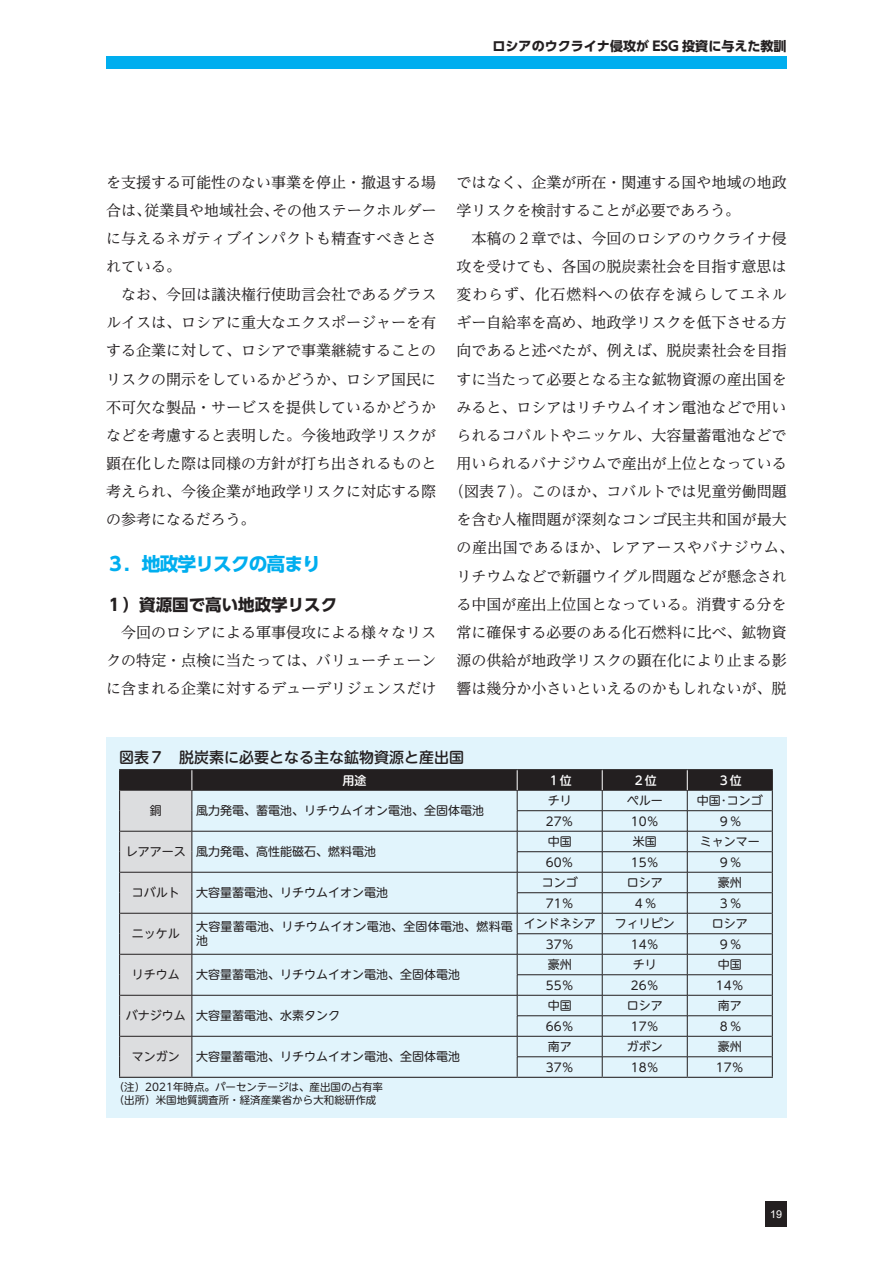
<style>
.page{position:relative;width:893px;height:1263px;background:#fff}
.page>*{position:absolute;margin:0;border:0;box-sizing:border-box;transform-origin:0 0}
.t1{font:700 18.75px "UD Shin Go Pr 6";letter-spacing:-.05em;color:#00aeef}
.t2{font:700 16.5px "UD Shin Go Pr 6";color:#231f20}
.t3{font:15px/28.2px "UD Reimin Pr 6";color:#231f20;text-align:justify}
.t4{font:500 15px "UD Shin M Go Pr 6";color:#231f20}
.t5{font:15px "UD Reimin Pr 6";letter-spacing:.025em;color:#231f20}
.t6{font:15px "UD Reimin Pr 6";letter-spacing:.055em;color:#231f20}
.t7{font:700 13.05px "UD Shin Go Pr 6";color:#231f20}
.t8{font:12px "UD Shin M Go Pr 6";color:#231f20}
.t9{font:12px/14.2px "UD Shin M Go Pr 6";letter-spacing:.02em;color:#231f20}
.t10{font:500 12px "UD Shin M Go Pr 6";color:#fff}
.t11{font:10.8px "Arial";color:#fff}
.t12{font:10.5px/12.8px "UD Shin M Go Pr 6";color:#231f20}
</style>
<div class="page">
<div style="left:106px;top:56px;width:681px;height:13px;background:#00aeef"></div>
<div style="left:765px;top:1201px;width:22px;height:26px;background:#231f20"></div>
<div style="left:106px;top:737px;width:681px;height:381px;background:#e1f4fc"></div>
<hr style="left:119px;top:769px;width:73px;height:1px;background:#231f20">
<hr style="left:192px;top:769px;width:325px;height:1px;background:#231f20">
<hr style="left:517px;top:769px;width:85px;height:1px;background:#231f20">
<hr style="left:602px;top:769px;width:85px;height:1px;background:#231f20">
<hr style="left:687px;top:769px;width:86px;height:1px;background:#231f20">
<hr style="left:119px;top:1077px;width:73px;height:1px;background:#231f20">
<hr style="left:192px;top:1077px;width:325px;height:1px;background:#231f20">
<hr style="left:517px;top:1077px;width:85px;height:1px;background:#231f20">
<hr style="left:602px;top:1077px;width:85px;height:1px;background:#231f20">
<hr style="left:687px;top:1077px;width:86px;height:1px;background:#231f20">
<svg style="left:119px;top:770px;width:654px;height:307px"></svg>
<p class="t7" style="left:493px;top:35px;width:296px">ロシアのウクライナ侵攻が ESG 投資に与えた教訓</p>
<p class="t3" style="left:106px;top:167px;width:332px">を支援する可能性のない事業を停止・撤退する場合は、従業員や地域社会、その他ステークホルダーに与えるネガティブインパクトも精査すべきとされている。</p>
<p class="t3" style="left:106px;top:280px;width:332px;text-indent:15px">なお、今回は議決権行使助言会社であるグラスルイスは、ロシアに重大なエクスポージャーを有する企業に対して、ロシアで事業継続することのリスクの開示をしているかどうか、ロシア国民に不可欠な製品・サービスを提供しているかどうかなどを考慮すると表明した。今後地政学リスクが顕在化した際は同様の方針が打ち出されるものと考えられ、今後企業が地政学リスクに対応する際の参考になるだろう。</p>
<p class="t1" style="left:106px;top:549px;width:216px">３．地政学リスクの高まり</p>
<p class="t2" style="left:106px;top:591px;width:233px">１）資源国で高い地政学リスク</p>
<p class="t3" style="left:106px;top:618px;width:332px;text-indent:15px">今回のロシアによる軍事侵攻による様々なリスクの特定・点検に当たっては、バリューチェーンに含まれる企業に対するデューデリジェンスだけ</p>
<p class="t3" style="left:457px;top:167px;width:332px">ではなく、企業が所在・関連する国や地域の地政学リスクを検討することが必要であろう。</p>
<p class="t3" style="left:471px;top:224px;width:317px">本稿の２章では、今回のロシアのウクライナ侵</p>
<p class="t3" style="left:457px;top:252px;width:331px">攻を受けても、各国の脱炭素社会を目指す意思は</p>
<p class="t6" style="left:457px;top:282px;width:332px">変わらず、化石燃料への依存を減らしてエネル</p>
<p class="t3" style="left:457px;top:308px;width:331px">ギー自給率を高め、地政学リスクを低下させる方</p>
<p class="t3" style="left:457px;top:336px;width:332px">向であると述べたが、例えば、脱炭素社会を目指</p>
<p class="t3" style="left:457px;top:364px;width:331px">すに当たって必要となる主な鉱物資源の産出国を</p>
<p class="t3" style="left:457px;top:392px;width:331px">みると、ロシアはリチウムイオン電池などで用い</p>
<p class="t3" style="left:457px;top:421px;width:331px">られるコバルトやニッケル、大容量蓄電池などで</p>
<p class="t3" style="left:457px;top:449px;width:331px">用いられるバナジウムで産出が上位となっている</p>
<p class="t3" style="left:449px;top:477px;width:339px">（図表７）。このほか、コバルトでは児童労働問題</p>
<p class="t3" style="left:457px;top:505px;width:331px">を含む人権問題が深刻なコンゴ民主共和国が最大</p>
<p class="t5" style="left:457px;top:535px;width:339px">の産出国であるほか、レアアースやバナジウム、</p>
<p class="t3" style="left:457px;top:561px;width:331px">リチウムなどで新疆ウイグル問題などが懸念され</p>
<p class="t3" style="left:457px;top:589px;width:331px">る中国が産出上位国となっている。消費する分を</p>
<p class="t3" style="left:457px;top:618px;width:331px">常に確保する必要のある化石燃料に比べ、鉱物資</p>
<p class="t3" style="left:457px;top:646px;width:331px">源の供給が地政学リスクの顕在化により止まる影</p>
<p class="t3" style="left:457px;top:674px;width:331px">響は幾分か小さいといえるのかもしれないが、脱</p>
<p class="t4" style="left:119px;top:745px;width:346px">図表７　脱炭素に必要となる主な鉱物資源と産出国</p>
<p class="t10" style="left:343px;top:770px;width:25px">用途</p>
<p class="t10" style="left:548px;top:770px;width:25px">１位</p>
<p class="t10" style="left:633px;top:770px;width:25px">２位</p>
<p class="t10" style="left:718px;top:770px;width:25px">３位</p>
<p class="t8" style="left:150px;top:801px;width:13px">銅</p>
<p class="t8" style="left:196px;top:801px;width:289px">風力発電、蓄電池、リチウムイオン電池、全固体電池</p>
<p class="t8" style="left:548px;top:790px;width:25px">チリ</p>
<p class="t8" style="left:627px;top:790px;width:37px">ペルー</p>
<p class="t8" style="left:697px;top:790px;width:67px">中国･コンゴ</p>
<p class="t8" style="left:546px;top:811px;width:29px">27％</p>
<p class="t8" style="left:631px;top:811px;width:29px">10％</p>
<p class="t8" style="left:718px;top:811px;width:25px">９％</p>
<p class="t8" style="left:126px;top:842px;width:252px">レアアース 風力発電、高性能磁石、燃料電池</p>
<p class="t8" style="left:132px;top:883px;width:49px">コバルト</p>
<p class="t8" style="left:196px;top:883px;width:193px">大容量蓄電池、リチウムイオン電池</p>
<p class="t8" style="left:548px;top:831px;width:25px">中国</p>
<p class="t8" style="left:633px;top:831px;width:25px">米国</p>
<p class="t8" style="left:700px;top:831px;width:61px">ミャンマー</p>
<p class="t8" style="left:546px;top:852px;width:29px">60％</p>
<p class="t8" style="left:631px;top:852px;width:29px">15％</p>
<p class="t8" style="left:718px;top:852px;width:25px">９％</p>
<p class="t8" style="left:542px;top:872px;width:37px">コンゴ</p>
<p class="t8" style="left:627px;top:872px;width:37px">ロシア</p>
<p class="t8" style="left:718px;top:872px;width:25px">豪州</p>
<p class="t8" style="left:546px;top:893px;width:29px">71％</p>
<p class="t8" style="left:633px;top:893px;width:25px">４％</p>
<p class="t8" style="left:718px;top:893px;width:25px">３％</p>
<p class="t8" style="left:132px;top:924px;width:49px">ニッケル</p>
<p class="t9" style="left:196px;top:919px;width:318px">大容量蓄電池、リチウムイオン電池、全固体電池、燃料電池</p>
<p class="t8" style="left:524px;top:913px;width:73px">インドネシア</p>
<p class="t8" style="left:615px;top:913px;width:61px">フィリピン</p>
<p class="t8" style="left:712px;top:913px;width:37px">ロシア</p>
<p class="t8" style="left:546px;top:934px;width:29px">37％</p>
<p class="t8" style="left:631px;top:934px;width:29px">14％</p>
<p class="t8" style="left:718px;top:934px;width:25px">９％</p>
<p class="t8" style="left:132px;top:965px;width:49px">リチウム</p>
<p class="t8" style="left:196px;top:965px;width:265px">大容量蓄電池、リチウムイオン電池、全固体電池</p>
<p class="t8" style="left:126px;top:1006px;width:216px">バナジウム 大容量蓄電池、水素タンク</p>
<p class="t8" style="left:132px;top:1047px;width:49px">マンガン</p>
<p class="t8" style="left:196px;top:1047px;width:265px">大容量蓄電池、リチウムイオン電池、全固体電池</p>
<p class="t12" style="left:114px;top:1080px;width:271px">（注）2021年時点。パーセンテージは、産出国の占有率（出所）米国地質調査所・経済産業省から大和総研作成</p>
<p class="t8" style="left:548px;top:954px;width:25px">豪州</p>
<p class="t8" style="left:633px;top:954px;width:25px">チリ</p>
<p class="t8" style="left:718px;top:954px;width:25px">中国</p>
<p class="t8" style="left:546px;top:975px;width:29px">55％</p>
<p class="t8" style="left:631px;top:975px;width:29px">26％</p>
<p class="t8" style="left:716px;top:975px;width:29px">14％</p>
<p class="t8" style="left:548px;top:995px;width:25px">中国</p>
<p class="t8" style="left:627px;top:995px;width:37px">ロシア</p>
<p class="t8" style="left:718px;top:995px;width:25px">南ア</p>
<p class="t8" style="left:546px;top:1016px;width:29px">66％</p>
<p class="t8" style="left:631px;top:1016px;width:29px">17％</p>
<p class="t8" style="left:718px;top:1016px;width:25px">８％</p>
<p class="t8" style="left:548px;top:1036px;width:25px">南ア</p>
<p class="t8" style="left:627px;top:1036px;width:37px">ガボン</p>
<p class="t8" style="left:718px;top:1036px;width:25px">豪州</p>
<p class="t8" style="left:546px;top:1057px;width:29px">37％</p>
<p class="t8" style="left:631px;top:1057px;width:29px">18％</p>
<p class="t8" style="left:716px;top:1057px;width:29px">17％</p>
<p class="t11" style="left:770px;top:1207px;width:14px">19</p>
</div>
